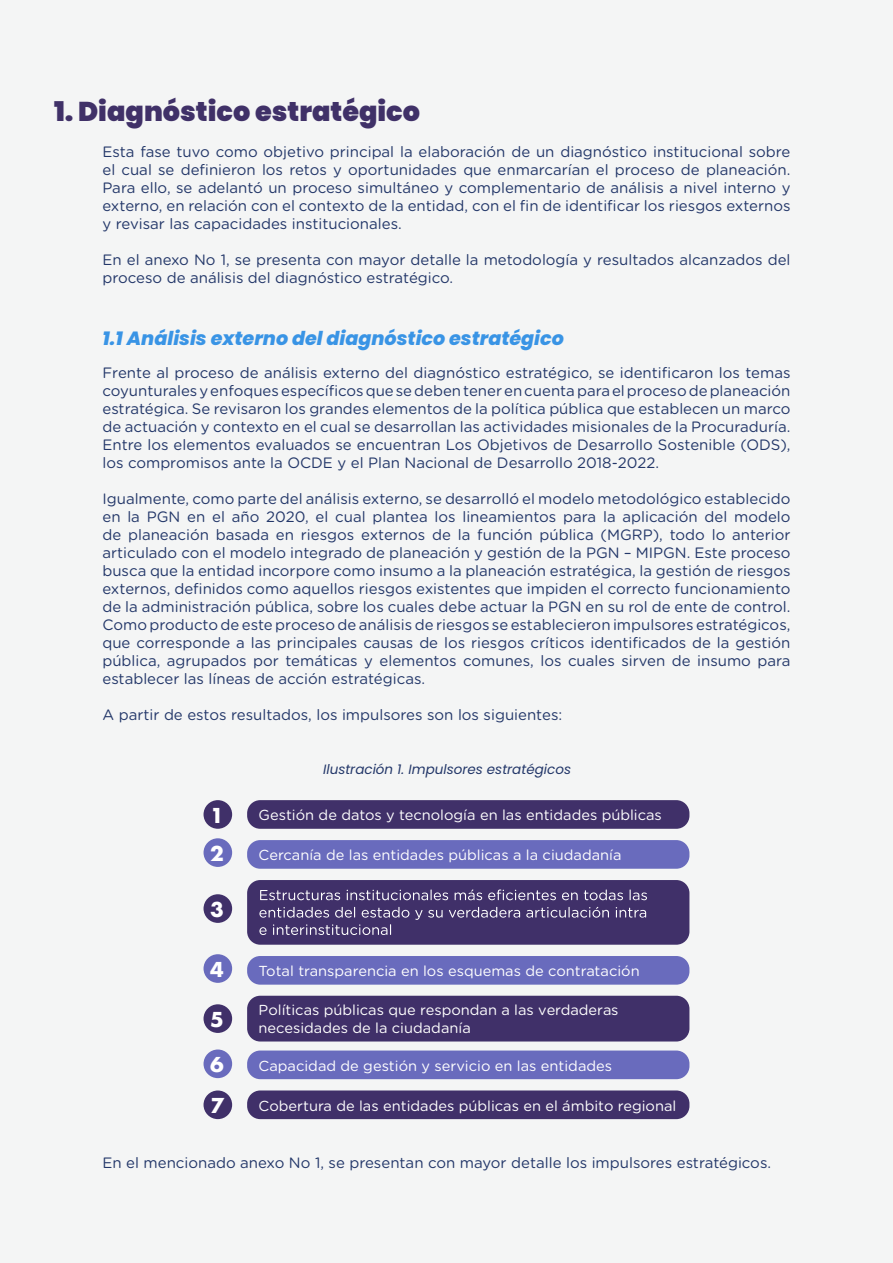
<style>
.page{position:relative;width:893px;height:1263px;background:#f4f5f5}
.page>*{position:absolute;margin:0;border:0;box-sizing:border-box;transform-origin:0 0}
.t1{font:900 27.15px "Poppins";color:#403168}
.t2{font:700 22.65px/38.1px "Futura PT";color:#fff}
.t3{font:italic 800 19.2px "Poppins";color:#3994e5}
.t4{font:15px/18px "Gotham Rounded";color:#233769;text-align:justify}
.t5{font:14.4px/17.4px "Gotham Rounded";color:#fff}
.t6{font:italic 13.5px "Poppins";color:#233769}
</style>
<div class="page">
<div style="left:247px;top:800px;width:442px;height:29px;background:#403069;border-radius:13px"></div>
<div style="left:247px;top:840px;width:442px;height:29px;background:#696bbd;border-radius:13px"></div>
<div style="left:247px;top:880px;width:442px;height:65px;background:#403069;border-radius:13px"></div>
<svg style="left:260px;top:890px;width:80px;height:10px"></svg>
<svg style="left:347px;top:889px;width:101px;height:11px"></svg>
<svg style="left:455px;top:889px;width:27px;height:11px"></svg>
<svg style="left:488px;top:889px;width:68px;height:11px"></svg>
<svg style="left:562px;top:892px;width:16px;height:8px"></svg>
<svg style="left:584px;top:889px;width:39px;height:11px"></svg>
<svg style="left:630px;top:889px;width:17px;height:11px"></svg>
<svg style="left:259px;top:907px;width:70px;height:11px"></svg>
<svg style="left:335px;top:907px;width:20px;height:11px"></svg>
<svg style="left:362px;top:907px;width:47px;height:11px"></svg>
<svg style="left:415px;top:910px;width:7px;height:10px"></svg>
<svg style="left:428px;top:910px;width:15px;height:8px"></svg>
<svg style="left:449px;top:907px;width:71px;height:11px"></svg>
<svg style="left:526px;top:907px;width:83px;height:11px"></svg>
<svg style="left:616px;top:907px;width:30px;height:11px"></svg>
<svg style="left:259px;top:927px;width:8px;height:8px"></svg>
<svg style="left:273px;top:924px;width:118px;height:11px"></svg>
<div style="left:247px;top:956px;width:442px;height:29px;background:#696bbd;border-radius:13px"></div>
<div style="left:247px;top:996px;width:442px;height:45px;background:#403069;border-radius:13px"></div>
<div style="left:247px;top:1050px;width:442px;height:29px;background:#696bbd;border-radius:13px"></div>
<div style="left:247px;top:1090px;width:442px;height:29px;background:#403069;border-radius:13px"></div>
<div style="left:204px;top:800px;width:28px;height:29px;background:#403069;border-radius:50%"></div>
<div style="left:204px;top:838px;width:28px;height:29px;background:#696bbd;border-radius:50%"></div>
<div style="left:204px;top:894px;width:28px;height:29px;background:#403069;border-radius:50%"></div>
<div style="left:204px;top:954px;width:28px;height:29px;background:#696bbd;border-radius:50%"></div>
<div style="left:204px;top:1004px;width:28px;height:29px;background:#403069;border-radius:50%"></div>
<div style="left:204px;top:1049px;width:28px;height:29px;background:#696bbd;border-radius:50%"></div>
<div style="left:204px;top:1090px;width:28px;height:29px;background:#403069;border-radius:50%"></div>
<h1 class="t1" style="left:54px;top:95px;width:368px">1. Diagnóstico estratégico</h1>
<p class="t4" style="left:102px;top:142px;width:690px">Esta fase tuvo como objetivo principal la elaboración de un diagnóstico institucional sobre el cual se definieron los retos y oportunidades que enmarcarían el proceso de planeación.<br>Para ello, se adelantó un proceso simultáneo y complementario de análisis a nivel interno y externo, en relación con el contexto de la entidad, con el fin de identificar los riesgos externos y revisar las capacidades institucionales.</p>
<p class="t4" style="left:102px;top:250px;width:690px">En el anexo No 1, se presenta con mayor detalle la metodología y resultados alcanzados del proceso de análisis del diagnóstico estratégico.</p>
<p class="t3" style="left:102px;top:327px;width:463px">1.1 Análisis externo del diagnóstico estratégico</p>
<p class="t4" style="left:102px;top:363px;width:690px">Frente al proceso de análisis externo del diagnóstico estratégico, se identificaron los temas coyunturales y enfoques específicos que se deben tener en cuenta para el proceso de planeación estratégica. Se revisaron los grandes elementos de la política pública que establecen un marco de actuación y contexto en el cual se desarrollan las actividades misionales de la Procuraduría.<br>Entre los elementos evaluados se encuentran Los Objetivos de Desarrollo Sostenible (ODS), los compromisos ante la OCDE y el Plan Nacional de Desarrollo 2018-2022.</p>
<p class="t4" style="left:102px;top:489px;width:690px">Igualmente, como parte del análisis externo, se desarrolló el modelo metodológico establecido en la PGN en el año 2020, el cual plantea los lineamientos para la aplicación del modelo de planeación basada en riesgos externos de la función pública (MGRP), todo lo anterior articulado con el modelo integrado de planeación y gestión de la PGN – MIPGN. Este proceso busca que la entidad incorpore como insumo a la planeación estratégica, la gestión de riesgos externos, definidos como aquellos riesgos existentes que impiden el correcto funcionamiento de la administración pública, sobre los cuales debe actuar la PGN en su rol de ente de control.<br>Como producto de este proceso de análisis de riesgos se establecieron impulsores estratégicos, que corresponde a las principales causas de los riesgos críticos identificados de la gestión pública, agrupados por temáticas y elementos comunes, los cuales sirven de insumo para establecer las líneas de acción estratégicas.</p>
<p class="t4" style="left:102px;top:705px;width:461px">A partir de estos resultados, los impulsores son los siguientes:</p>
<h2 class="t2" style="left:210px;top:795px;width:15px">1<br>2</h2>
<h2 class="t2" style="left:210px;top:889px;width:15px">3</h2>
<h2 class="t2" style="left:210px;top:949px;width:15px">4</h2>
<h2 class="t2" style="left:210px;top:996px;width:15px;line-height:45.2px">5<br>6</h2>
<h2 class="t2" style="left:210px;top:1086px;width:15px">7</h2>
<p class="t6" style="left:323px;top:762px;width:249px">Ilustración 1. Impulsores estratégicos</p>
<p class="t5" style="left:259px;top:806px;width:405px">Gestión de datos y tecnología en las entidades públicas</p>
<p class="t5" style="left:259px;top:846px;width:364px">Cercanía de las entidades públicas a la ciudadanía</p>
<p class="t5" style="left:259px;top:962px;width:383px">Total transparencia en los esquemas de contratación</p>
<p class="t5" style="left:259px;top:1001px;width:361px">Políticas públicas que respondan a las verdaderas necesidades de la ciudadanía</p>
<p class="t5" style="left:259px;top:1056px;width:355px">Capacidad de gestión y servicio en las entidades</p>
<p class="t5" style="left:259px;top:1096px;width:419px">Cobertura de las entidades públicas en el ámbito regional</p>
<p class="t4" style="left:102px;top:1153px;width:670px">En el mencionado anexo No 1, se presentan con mayor detalle los impulsores estratégicos.</p>
</div>
